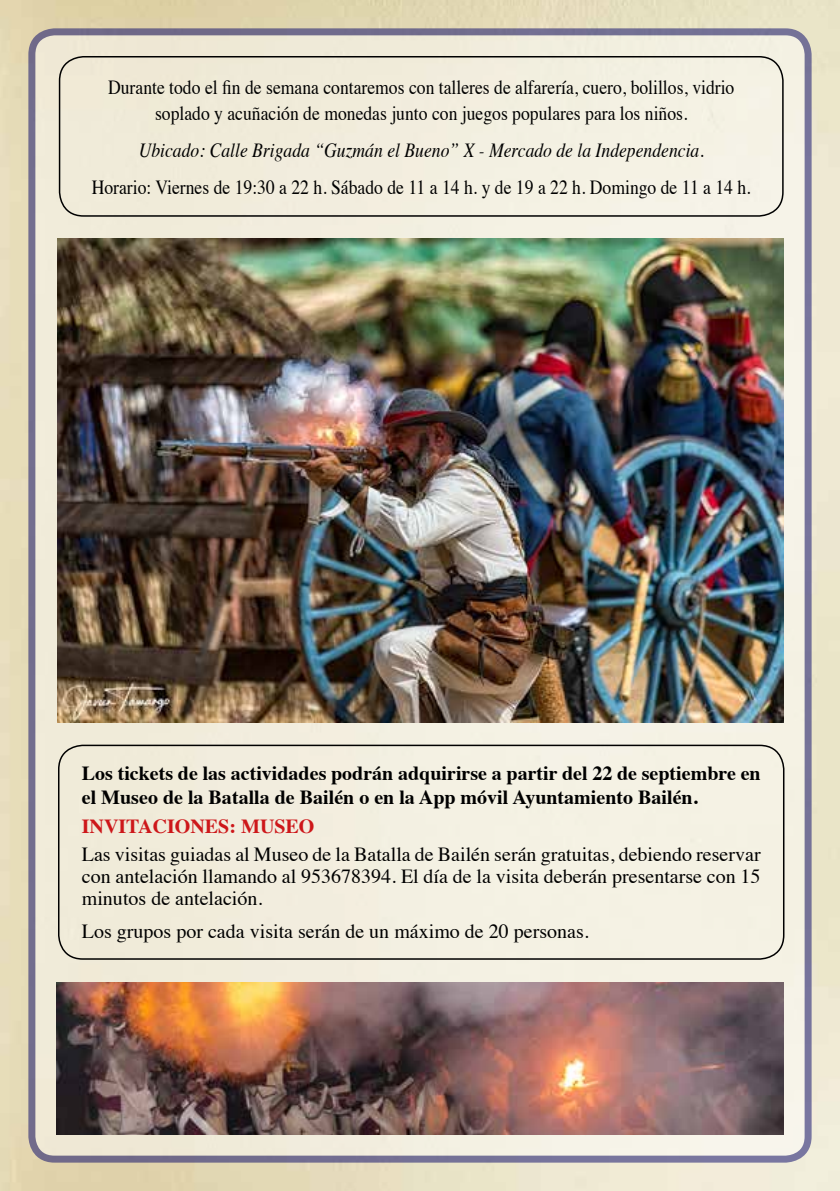
<style>
.page{position:relative;width:840px;height:1191px;background:#fff}
.page>*{position:absolute;margin:0;border:0;box-sizing:border-box;transform-origin:0 0}
.t1{font:20px/22px "Times";color:#000;text-align:justify}
.t2{font:20px/25.6px "Times";color:#000;text-align:center;scale:.88 1}
.t3{font:700 20px/24px "Times";color:#000}
.t4{font:italic 20px "Times";color:#000;scale:.88 1}
.t5{font:700 20px "Times";color:#cd171a}
</style>
<div class="page">
<img style="left:0;top:0;width:839px;height:1191px">
<div style="left:32px;top:32px;width:775px;height:1127px;background:#f3efdf;border-radius:23px"></div>
<div style="left:28px;top:28px;width:783px;height:1134px;border:7px solid #006;border-radius:23px"></div>
<div style="left:58px;top:744px;width:726px;height:215px;border:2px solid #000;border-radius:24px"></div>
<div style="left:59px;top:56px;width:724px;height:161px;border:2px solid #000;border-radius:24px"></div>
<img style="left:58px;top:239px;width:725px;height:483px">
<img style="left:57px;top:982px;width:725px;height:152px">
<p class="t2" style="left:108px;top:73px;width:712px">Durante todo el fin de semana contaremos con talleres de alfarería, cuero, bolillos, vidrio soplado y acuñación de monedas junto con juegos populares para los niños.</p>
<p class="t4" style="left:139px;top:133px;width:643px">Ubicado: Calle Brigada “Guzmán el Bueno” X - Mercado de la Independencia.</p>
<p class="t2" style="left:92px;top:172px;width:749px">Horario: Viernes de 19:30 a 22 h. Sábado de 11 a 14 h. y de 19 a 22 h. Domingo de 11 a 14 h.</p>
<p class="t3" style="left:82px;top:758px;width:680px">Los tickets de las actividades podrán adquirirse a partir del 22 de septiembre en el Museo de la Batalla de Bailén o en la App móvil Ayuntamiento Bailén.</p>
<p class="t5" style="left:82px;top:807px;width:234px">INVITACIONES: MUSEO</p>
<p class="t1" style="left:82px;top:841px;width:680px">Las visitas guiadas al Museo de la Batalla de Bailén serán gratuitas, debiendo reservar con antelación llamando al 953678394. El día de la visita deberán presentarse con 15 minutos de antelación.</p>
<p class="t1" style="left:82px;top:918px;width:508px">Los grupos por cada visita serán de un máximo de 20 personas.</p>
</div>
